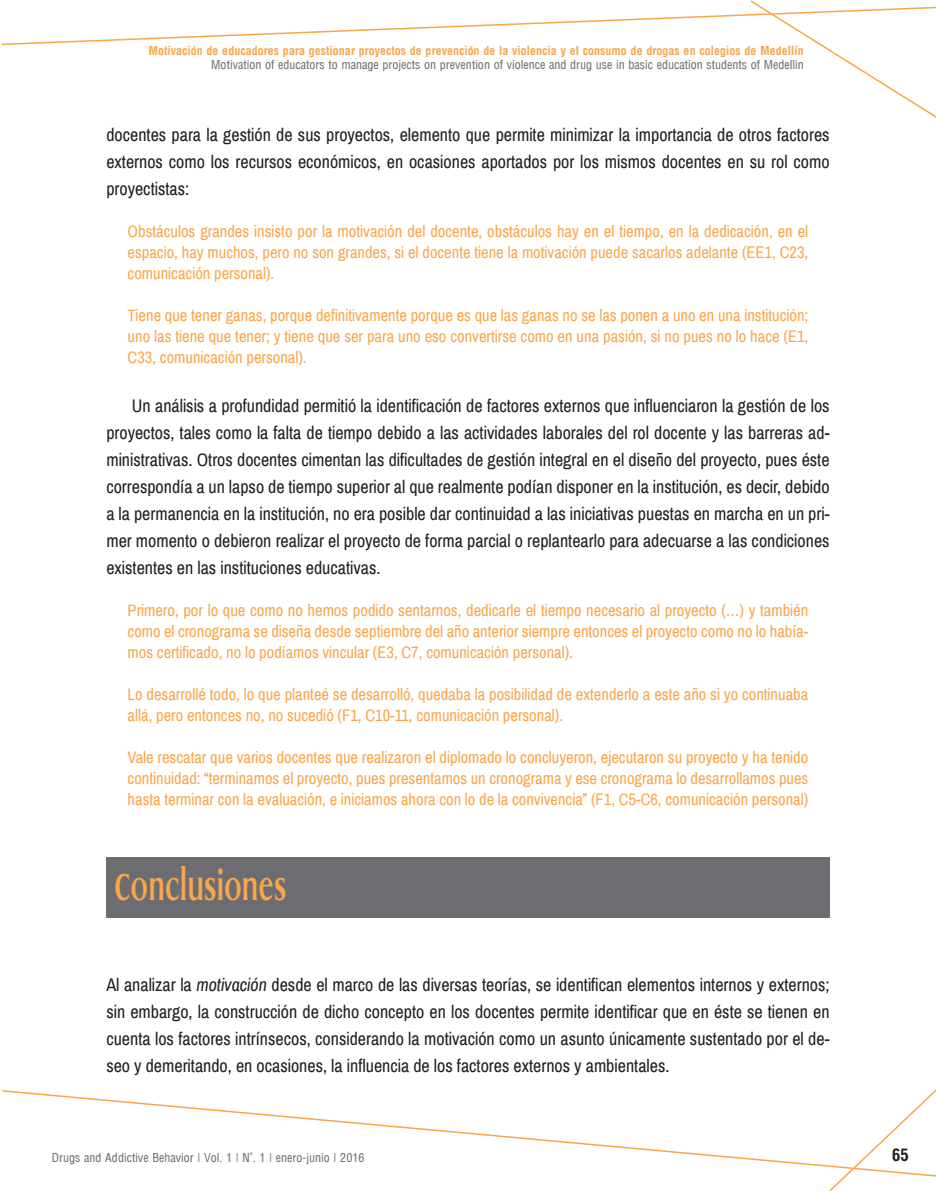
<style>
.page{position:relative;width:936px;height:1191px;background:#fff}
.page>*{position:absolute;margin:0;border:0;box-sizing:border-box;transform-origin:0 0}
.t1{font:700 37.5px "Griffon Condensed";letter-spacing:.02em;color:#f9a64c}
.t2{font:18px/27px "Archivo Narrow";color:#231f20;text-align:justify}
.t3{font:16.5px/21px "Archivo Narrow";color:#f9a64c;text-align:justify}
.t4{font:700 condensed 16.5px "Arena";color:#231f20}
.t5{font:12px "Arena Condensed";color:#6c6d70}
.t6{font:700 condensed 12px "Arena";color:#f9a64c}
.s1{font-style:italic}
</style>
<div class="page">
<svg style="left:2px;top:1090px;width:825px;height:77px"></svg>
<svg style="left:827px;top:1090px;width:108px;height:101px"></svg>
<svg style="left:1px;top:0;width:934px;height:117px"></svg>
<div style="left:106px;top:856px;width:723px;height:61px;background:#6c6d70"></div>
<p class="t6" style="left:149px;top:44px;width:656px">Motivación de educadores para gestionar proyectos de prevención de la violencia y el consumo de drogas en colegios de Medellín</p>
<p class="t5" style="left:211px;top:58px;width:594px">Motivation of educators to manage projects on prevention of violence and drug use in basic education students of Medellin</p>
<p class="t2" style="left:106px;top:121px;width:724px">docentes para la gestión de sus proyectos, elemento que permite minimizar la importancia de otros factores externos como los recursos económicos, en ocasiones aportados por los mismos docentes en su rol como proyectistas:</p>
<p class="t3" style="left:128px;top:221px;width:682px">Obstáculos grandes insisto por la motivación del docente, obstáculos hay en el tiempo, en la dedicación, en el espacio, hay muchos, pero no son grandes, si el docente tiene la motivación puede sacarlos adelante (EE1, C23, comunicación personal).</p>
<p class="t3" style="left:128px;top:305px;width:682px">Tiene que tener ganas, porque definitivamente porque es que las ganas no se las ponen a uno en una institución; uno las tiene que tener; y tiene que ser para uno eso convertirse como en una pasión, si no pues no lo hace (E1, C33, comunicación personal).</p>
<p class="t2" style="left:106px;top:392px;width:724px;text-indent:26px">Un análisis a profundidad permitió la identificación de factores externos que influenciaron la gestión de los proyectos, tales como la falta de tiempo debido a las actividades laborales del rol docente y las barreras ad&shy;ministrativas. Otros docentes cimentan las dificultades de gestión integral en el diseño del proyecto, pues éste correspondía a un lapso de tiempo superior al que realmente podían disponer en la institución, es decir, debido a la permanencia en la institución, no era posible dar continuidad a las iniciativas puestas en marcha en un pri&shy;mer momento o debieron realizar el proyecto de forma parcial o replantearlo para adecuarse a las condiciones existentes en las instituciones educativas.</p>
<p class="t3" style="left:128px;top:600px;width:682px">Primero, por lo que como no hemos podido sentarnos, dedicarle el tiempo necesario al proyecto (…) y también como el cronograma se diseña desde septiembre del año anterior siempre entonces el proyecto como no lo había&shy;mos certificado, no lo podíamos vincular (E3, C7, comunicación personal).</p>
<p class="t3" style="left:128px;top:684px;width:682px">Lo desarrollé todo, lo que planteé se desarrolló, quedaba la posibilidad de extenderlo a este año si yo continuaba allá, pero entonces no, no sucedió (F1, C10-11, comunicación personal).</p>
<p class="t3" style="left:128px;top:747px;width:682px">Vale rescatar que varios docentes que realizaron el diplomado lo concluyeron, ejecutaron su proyecto y ha tenido continuidad: “terminamos el proyecto, pues presentamos un cronograma y ese cronograma lo desarrollamos pues hasta terminar con la evaluación, e iniciamos ahora con lo de la convivencia” (F1, C5-C6, comunicación personal)</p>
<h1 class="t1" style="left:115px;top:861px;width:173px">Conclusiones</h1>
<p class="t2" style="left:106px;top:971px;width:724px">Al analizar la <span class="s1">motivación</span> desde el marco de las diversas teorías, se identifican elementos internos y externos; sin embargo, la construcción de dicho concepto en los docentes permite identificar que en éste se tienen en cuenta los factores intrínsecos, considerando la motivación como un asunto únicamente sustentado por el de&shy;seo y demeritando, en ocasiones, la influencia de los factores externos y ambientales.</p>
<p class="t5" style="left:52px;top:1150px;width:314px">Drugs and Addictive Behavior | Vol. 1 | N°. 1 | enero-junio | 2016</p>
<p class="t4" style="left:892px;top:1145px;width:18px">65</p>
</div>
